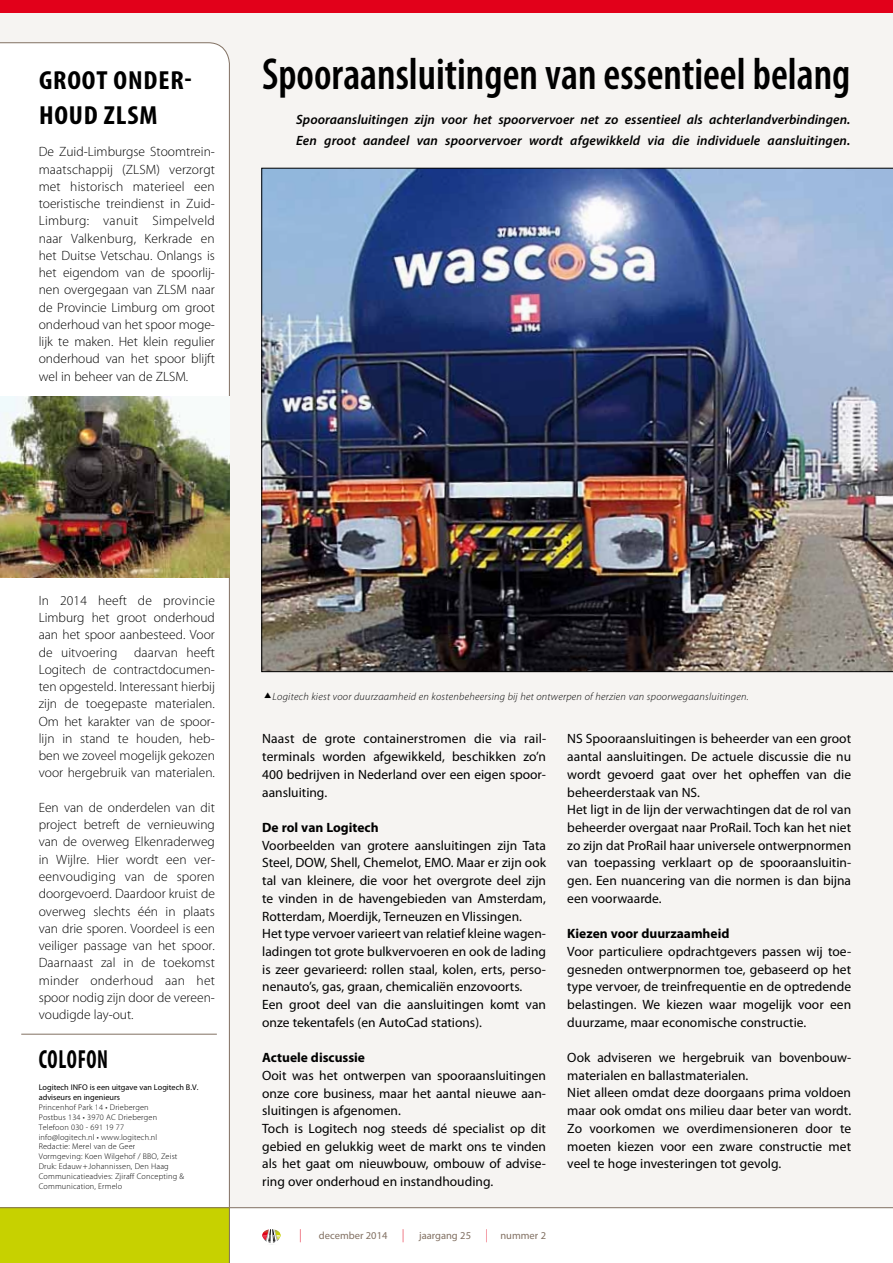
<style>
.page{position:relative;width:893px;height:1263px;background:#fff}
.page>*{position:absolute;margin:0;border:0;box-sizing:border-box;transform-origin:0 0}
.t1{font:600 condensed 45px "Myriad Pro";color:#000;scale:.95 1}
.t2{font:700 condensed 26.25px/35.4px "Myriad Pro";letter-spacing:.03em;color:#000;scale:1.08 1}
.t3{font:700 condensed 26.25px "Myriad Pro";letter-spacing:.03em;color:#000;scale:.8 1}
.t4{font:13.5px/17.7px "Myriad Pro";color:#000}
.t5{font:300 13.5px/17.2px "Myriad Pro";color:#000;text-align:justify}
.t6{font:italic 600 13.5px/21px "Myriad Pro";letter-spacing:.005em;color:#000}
.t7{font:700 13.5px "Myriad Pro";color:#000}
.t8{font:300 13.2px "Myriad Pro";color:#e2001a;scale:.8 1}
.t9{font:italic 300 10.5px "Myriad Pro";letter-spacing:.025em;color:#000}
.t10{font:10.5px "Myriad Pro";color:#817062}
.t11{font:300 8.25px/9.9px "Myriad Pro";letter-spacing:.02em;color:#000}
.t12{font:8.25px/9.9px "Myriad Pro";color:#000}
.s1{font-weight:300;font-size:13.2px;color:#e2001a}
</style>
<div class="page">
<div style="left:0;top:0;width:893px;height:1207px;background:#f6f4f2"></div>
<div style="left:0;top:42px;width:230px;height:1165px;background:#fff"></div>
<hr style="left:230px;top:1207px;width:663px;height:1px;background:#817062">
<svg style="left:262px;top:1229px;width:18px;height:14px"></svg>
<hr style="left:21px;top:1034px;width:196px;height:1px;background:#817062">
<div style="left:0;top:1207px;width:230px;height:56px;background:#c7d100"></div>
<div style="left:0;top:0;width:893px;height:13px;background:#e2001a"></div>
<img style="left:261px;top:168px;width:632px;height:504px">
<img style="left:0;top:397px;width:229px;height:180px">
<h2 class="t2" style="left:39px;top:62px;width:143px">GROOT ONDER-<br>HOUD ZLSM</h2>
<p class="t5" style="left:39px;top:143px;width:178px">De Zuid-Limburgse Stoomtrein&shy;maatschappij (ZLSM) verzorgt met historisch materieel een toeristische treindienst in Zuid-Limburg: vanuit Simpelveld naar Valkenburg, Kerkrade en het Duitse Vetschau. Onlangs is het eigendom van de spoorlij&shy;nen overgegaan van ZLSM naar de Provincie Limburg om groot onderhoud van het spoor moge&shy;lijk te maken. Het klein regulier onderhoud van het spoor blijft wel in beheer van de ZLSM.</p>
<h1 class="t1" style="left:262px;top:46px;width:621px">Spooraansluitingen van essentieel belang</h1>
<p class="t6" style="left:296px;top:109px;width:556px">Spooraansluitingen zijn voor het spoorvervoer net zo essentieel als achterlandverbindingen.<br>Een groot aandeel van spoorvervoer wordt afgewikkeld via die individuele aansluitingen.</p>
<p class="t5" style="left:39px;top:592px;width:178px">In 2014 heeft de provincie Limburg het groot onderhoud aan het spoor aanbesteed. Voor de uitvoering daarvan heeft Logitech de contractdocumen&shy;ten opgesteld. Interessant hierbij zijn de toegepaste materialen.<br>Om het karakter van de spoor&shy;lijn in stand te houden, heb&shy;ben we zoveel mogelijk gekozen voor hergebruik van materialen.</p>
<p class="t5" style="left:39px;top:799px;width:178px">Een van de onderdelen van dit project betreft de vernieuwing van de overweg Elkenraderweg in Wijlre. Hier wordt een ver&shy;eenvoudiging van de sporen doorgevoerd. Daardoor kruist de overweg slechts één in plaats van drie sporen. Voordeel is een veiliger passage van het spoor.<br>Daarnaast zal in de toekomst minder onderhoud aan het spoor nodig zijn door de vereen&shy;voudigde lay-out.</p>
<h2 class="t3" style="left:39px;top:1043px;width:74px">COLOFON</h2>
<p class="t12" style="left:39px;top:1082px;width:161px">Logitech INFO is een uitgave van Logitech B.V. adviseurs en ingenieurs</p>
<p class="t11" style="left:39px;top:1102px;width:147px">Princenhof Park 14 • Driebergen<br>Postbus 134 • 3970 AC Driebergen<br>Telefoon 030 - 691 19 77<br>info@logitech.nl • www.logitech.nl<br>Redactie: Merel van de Geer<br>Vormgeving: Koen Wilgehof / BBO, Zeist<br>Druk: Edauw+Johannissen, Den Haag<br>Communicatieadvies: Zjiraff Concepting &amp;<br>Communication, Ermelo</p>
<p class="t9" style="left:273px;top:690px;width:478px">Logitech kiest voor duurzaamheid en kostenbeheersing bij het ontwerpen of herzien van spoorwegaansluitingen.</p>
<p class="t4" style="left:262px;top:730px;width:285px;text-align:justify">Naast de grote containerstromen die via rail&shy;terminals worden afgewikkeld, beschikken zo’n 400 bedrijven in Nederland over een eigen spoor&shy;aansluiting.</p>
<p class="t7" style="left:262px;top:819px;width:118px">De rol van Logitech</p>
<p class="t4" style="left:262px;top:836px;width:285px">Voorbeelden van grotere aansluitingen zijn Tata Steel, DOW, Shell, Chemelot, EMO. Maar er zijn ook tal van kleinere, die voor het overgrote deel zijn te vinden in de havengebieden van Amsterdam, Rotterdam, Moerdijk, Terneuzen en Vlissingen.<br>Het type vervoer varieert van relatief kleine wagen&shy;ladingen tot grote bulkvervoeren en ook de lading is zeer gevarieerd: rollen staal, kolen, erts, perso&shy;nenauto’s, gas, graan, chemicaliën enzovoorts.<br>Een groot deel van die aansluitingen komt van onze tekentafels (en AutoCad stations).</p>
<p class="t7" style="left:262px;top:1049px;width:104px">Actuele discussie</p>
<p class="t4" style="left:262px;top:1066px;width:285px">Ooit was het ontwerpen van spooraansluitingen onze core business, maar het aantal nieuwe aan&shy;sluitingen is afgenomen.<br>Toch is Logitech nog steeds dé specialist op dit gebied en gelukkig weet de markt ons te vinden als het gaat om nieuwbouw, ombouw of advise&shy;ring over onderhoud en instandhouding.</p>
<p class="t8" style="left:299px;top:1227px;width:4px">|</p>
<p class="t10" style="left:319px;top:1229px;width:87px">december 2014 <span class="s1">|</span></p>
<p class="t10" style="left:419px;top:1229px;width:128px">jaargang 25 <span class="s1">|</span> nummer 2</p>
<p class="t4" style="left:567px;top:730px;width:285px">NS Spooraansluitingen is beheerder van een groot aantal aansluitingen. De actuele discussie die nu wordt gevoerd gaat over het opheffen van die beheerderstaak van NS.<br>Het ligt in de lijn der verwachtingen dat de rol van beheerder overgaat naar ProRail. Toch kan het niet zo zijn dat ProRail haar universele ontwerpnormen van toepassing verklaart op de spooraansluitin&shy;gen. Een nuancering van die normen is dan bijna een voorwaarde.</p>
<p class="t7" style="left:567px;top:925px;width:164px">Kiezen voor duurzaamheid</p>
<p class="t4" style="left:567px;top:942px;width:285px;text-align:justify">Voor particuliere opdrachtgevers passen wij toe&shy;gesneden ontwerpnormen toe, gebaseerd op het type vervoer, de treinfrequentie en de optredende belastingen. We kiezen waar mogelijk voor een duurzame, maar economische constructie.</p>
<p class="t4" style="left:567px;top:1048px;width:285px">Ook adviseren we hergebruik van bovenbouw&shy;materialen en ballastmaterialen.<br>Niet alleen omdat deze doorgaans prima voldoen maar ook omdat ons milieu daar beter van wordt.<br>Zo voorkomen we overdimensioneren door te moeten kiezen voor een zware constructie met veel te hoge investeringen tot gevolg.</p>
</div>
